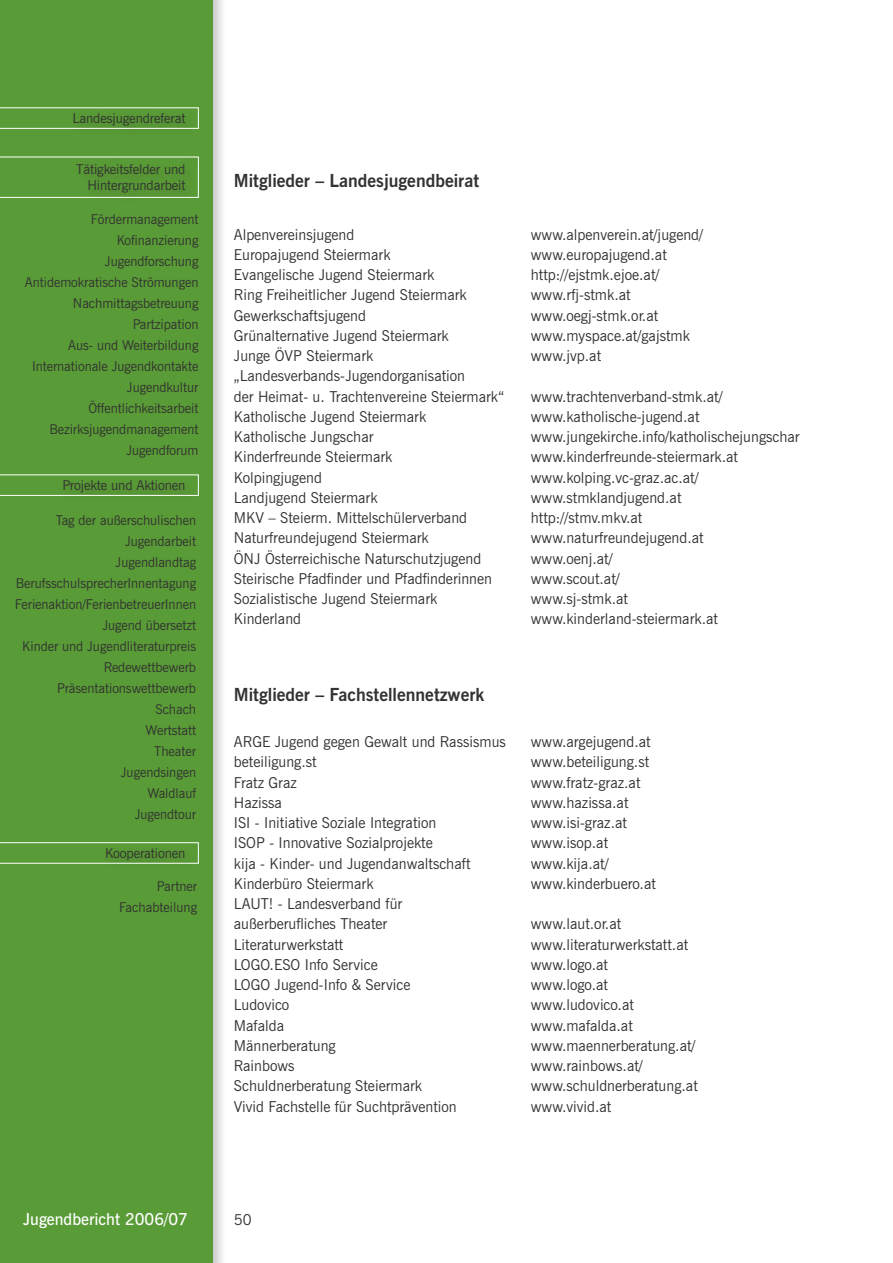
<style>
.page{position:relative;width:893px;height:1263px;background:#fff}
.page>*{position:absolute;margin:0;border:0;box-sizing:border-box;transform-origin:0 0}
.t1{font:700 18px "News Gothic BT";color:#323232}
.t2{font:600 16.5px "News Gothic BT";color:#fff}
.t3{font:15px/20.2px "News Gothic BT";color:#323232}
.t4{font:13.5px/21px "News Gothic BT";letter-spacing:-.005em;color:#323232;text-align:right}
</style>
<div class="page">
<div style="left:0;top:0;width:237px;height:1263px;background:#323232;opacity:.25"></div>
<div style="left:0;top:0;width:213px;height:1263px;background:#599b36"></div>
<div style="left:0;top:104px;width:220px;height:43px;background:#323232;opacity:.25"></div>
<svg style="left:0;top:108px;width:198px;height:20px"></svg>
<div style="left:0;top:153px;width:224px;height:63px;background:#323232;opacity:.25"></div>
<svg style="left:0;top:157px;width:198px;height:40px"></svg>
<div style="left:0;top:471px;width:219px;height:43px;background:#323232;opacity:.25"></div>
<svg style="left:0;top:475px;width:198px;height:20px"></svg>
<div style="left:0;top:839px;width:219px;height:43px;background:#323232;opacity:.25"></div>
<svg style="left:0;top:843px;width:198px;height:20px"></svg>
<p class="t4" style="left:73px;top:108px;width:114px">Landesjugendreferat</p>
<p class="t4" style="left:76px;top:161px;width:111px;line-height:16.2px">Tätigkeitsfelder und<br>Hintergrundarbeit</p>
<p class="t4" style="left:25px;top:208px;width:175px">Fördermanagement<br>Kofinanzierung<br>Jugendforschung<br>Antidemokratische Strömungen<br>Nachmittagsbetreuung<br>Partzipation<br>Aus- und Weiterbildung<br>Internationale Jugendkontakte<br>Jugendkultur<br>Öffentlichkeitsarbeit<br>Bezirksjugendmanagement<br>Jugendforum</p>
<p class="t4" style="left:62px;top:475px;width:125px">Projekte und Aktionen</p>
<p class="t4" style="left:15px;top:509px;width:183px">Tag der außerschulischen<br>Jugendarbeit<br>Jugendlandtag<br>BerufsschulsprecherInnentagung<br>Ferienaktion/FerienbetreuerInnen<br>Jugend übersetzt<br>Kinder und Jugendliteraturpreis<br>Redewettbewerb<br>Präsentationswettbewerb<br>Schach<br>Wertstatt<br>Theater<br>Jugendsingen<br>Waldlauf<br>Jugendtour</p>
<p class="t4" style="left:105px;top:843px;width:82px">Kooperationen</p>
<p class="t4" style="left:119px;top:875px;width:79px">Partner<br>Fachabteilung</p>
<p class="t1" style="left:234px;top:170px;width:247px">Mitglieder – Landesjugendbeirat</p>
<p class="t3" style="left:234px;top:224px;width:122px">Alpenvereinsjugend</p>
<p class="t3" style="left:531px;top:224px;width:174px">www.alpenverein.at/jugend/</p>
<p class="t3" style="left:234px;top:244px;width:158px">Europajugend Steiermark</p>
<p class="t3" style="left:531px;top:244px;width:137px">www.europajugend.at</p>
<p class="t3" style="left:234px;top:265px;width:202px">Evangelische Jugend Steiermark</p>
<p class="t3" style="left:531px;top:265px;width:130px">http://ejstmk.ejoe.at/</p>
<p class="t3" style="left:234px;top:285px;width:234px">Ring Freiheitlicher Jugend Steiermark</p>
<p class="t3" style="left:531px;top:285px;width:101px">www.rfj-stmk.at</p>
<p class="t3" style="left:234px;top:305px;width:134px">Gewerkschaftsjugend</p>
<p class="t3" style="left:531px;top:305px;width:129px">www.oegj-stmk.or.at</p>
<p class="t3" style="left:234px;top:325px;width:216px">Grünalternative Jugend Steiermark</p>
<p class="t3" style="left:531px;top:325px;width:161px">www.myspace.at/gajstmk</p>
<p class="t3" style="left:234px;top:346px;width:141px">Junge ÖVP Steiermark</p>
<p class="t3" style="left:531px;top:346px;width:72px">www.jvp.at</p>
<p class="t3" style="left:234px;top:366px;width:272px">„Landesverbands-Jugendorganisation<br>der Heimat- u. Trachtenvereine Steiermark“</p>
<p class="t3" style="left:531px;top:386px;width:193px">www.trachtenverband-stmk.at/</p>
<p class="t3" style="left:234px;top:406px;width:194px">Katholische Jugend Steiermark</p>
<p class="t3" style="left:531px;top:406px;width:170px">www.katholische-jugend.at</p>
<p class="t3" style="left:234px;top:427px;width:141px">Katholische Jungschar</p>
<p class="t3" style="left:531px;top:427px;width:270px">www.jungekirche.info/katholischejungschar</p>
<p class="t3" style="left:234px;top:447px;width:160px">Kinderfreunde Steiermark</p>
<p class="t3" style="left:531px;top:447px;width:209px">www.kinderfreunde-steiermark.at</p>
<p class="t3" style="left:234px;top:467px;width:90px">Kolpingjugend</p>
<p class="t3" style="left:531px;top:467px;width:169px">www.kolping.vc-graz.ac.at/</p>
<p class="t3" style="left:234px;top:487px;width:145px">Landjugend Steiermark</p>
<p class="t3" style="left:531px;top:487px;width:152px">www.stmklandjugend.at</p>
<p class="t3" style="left:234px;top:508px;width:235px">MKV – Steierm. Mittelschülerverband</p>
<p class="t3" style="left:531px;top:508px;width:113px">http://stmv.mkv.at</p>
<p class="t3" style="left:234px;top:528px;width:196px">Naturfreundejugend Steiermark</p>
<p class="t3" style="left:531px;top:528px;width:174px">www.naturfreundejugend.at</p>
<p class="t3" style="left:234px;top:548px;width:249px">ÖNJ Österreichische Naturschutzjugend</p>
<p class="t3" style="left:531px;top:548px;width:83px">www.oenj.at/</p>
<p class="t3" style="left:234px;top:568px;width:260px">Steirische Pfadfinder und Pfadfinderinnen</p>
<p class="t3" style="left:531px;top:568px;width:90px">www.scout.at/</p>
<p class="t3" style="left:234px;top:589px;width:205px">Sozialistische Jugend Steiermark</p>
<p class="t3" style="left:531px;top:589px;width:99px">www.sj-stmk.at</p>
<p class="t3" style="left:234px;top:609px;width:69px">Kinderland</p>
<p class="t3" style="left:531px;top:609px;width:189px">www.kinderland-steiermark.at</p>
<p class="t1" style="left:234px;top:684px;width:252px">Mitglieder – Fachstellennetzwerk</p>
<p class="t3" style="left:234px;top:731px;width:274px">ARGE Jugend gegen Gewalt und Rassismus</p>
<p class="t3" style="left:531px;top:731px;width:121px">www.argejugend.at</p>
<p class="t3" style="left:234px;top:752px;width:84px">beteiligung.st</p>
<p class="t3" style="left:531px;top:752px;width:120px">www.beteiligung.st</p>
<p class="t3" style="left:234px;top:772px;width:65px">Fratz Graz</p>
<p class="t3" style="left:531px;top:772px;width:111px">www.fratz-graz.at</p>
<p class="t3" style="left:234px;top:792px;width:50px">Hazissa</p>
<p class="t3" style="left:531px;top:792px;width:99px">www.hazissa.at</p>
<p class="t3" style="left:234px;top:812px;width:204px">ISI - Initiative Soziale Integration</p>
<p class="t3" style="left:531px;top:812px;width:98px">www.isi-graz.at</p>
<p class="t3" style="left:234px;top:833px;width:200px">ISOP - Innovative Sozialprojekte</p>
<p class="t3" style="left:531px;top:833px;width:79px">www.isop.at</p>
<p class="t3" style="left:234px;top:853px;width:238px">kija - Kinder- und Jugendanwaltschaft</p>
<p class="t3" style="left:531px;top:853px;width:79px">www.kija.at/</p>
<p class="t3" style="left:234px;top:873px;width:141px">Kinderbüro Steiermark</p>
<p class="t3" style="left:531px;top:873px;width:127px">www.kinderbuero.at</p>
<p class="t3" style="left:234px;top:893px;width:170px">LAUT! - Landesverband für außerberufliches Theater</p>
<p class="t3" style="left:531px;top:914px;width:92px">www.laut.or.at</p>
<p class="t3" style="left:234px;top:934px;width:111px">Literaturwerkstatt</p>
<p class="t3" style="left:531px;top:934px;width:159px">www.literaturwerkstatt.at</p>
<p class="t3" style="left:234px;top:954px;width:145px">LOGO.ESO Info Service</p>
<p class="t3" style="left:531px;top:954px;width:79px">www.logo.at</p>
<p class="t3" style="left:234px;top:974px;width:178px">LOGO Jugend-Info &amp; Service</p>
<p class="t3" style="left:531px;top:974px;width:79px">www.logo.at</p>
<p class="t3" style="left:234px;top:995px;width:57px">Ludovico</p>
<p class="t3" style="left:531px;top:995px;width:105px">www.ludovico.at</p>
<p class="t3" style="left:234px;top:1015px;width:52px">Mafalda</p>
<p class="t3" style="left:531px;top:1015px;width:103px">www.mafalda.at</p>
<p class="t3" style="left:234px;top:1035px;width:103px">Männerberatung</p>
<p class="t3" style="left:531px;top:1035px;width:166px">www.maennerberatung.at/</p>
<p class="t3" style="left:234px;top:1055px;width:62px">Rainbows</p>
<p class="t3" style="left:531px;top:1055px;width:114px">www.rainbows.at/</p>
<p class="t3" style="left:234px;top:1076px;width:190px">Schuldnerberatung Steiermark</p>
<p class="t3" style="left:531px;top:1076px;width:168px">www.schuldnerberatung.at</p>
<p class="t3" style="left:234px;top:1096px;width:224px">Vivid Fachstelle für Suchtprävention</p>
<p class="t3" style="left:531px;top:1096px;width:82px">www.vivid.at</p>
<p class="t2" style="left:23px;top:1209px;width:166px">Jugendbericht 2006/07</p>
<p class="t3" style="left:234px;top:1209px;width:19px">50</p>
</div>
